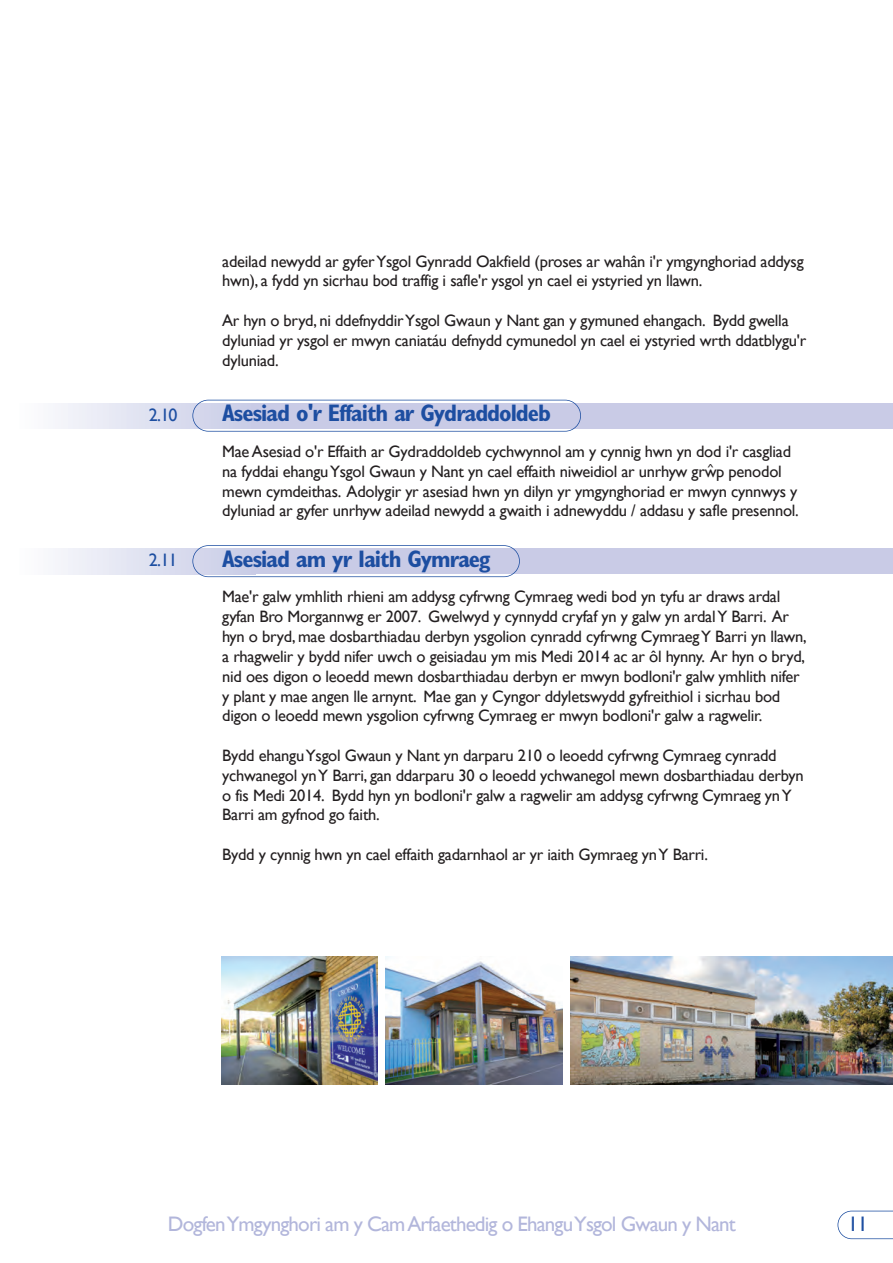
<style>
.page{position:relative;width:893px;height:1263px;background:#fff}
.page>*{position:absolute;margin:0;border:0;box-sizing:border-box;transform-origin:0 0}
.t1{font:700 condensed 24px "Gill Sans";letter-spacing:-.04em;color:#1d4ea1}
.t2{font:21px "Gill Sans";letter-spacing:-.04em;color:#b2b6db}
.t3{font:21px "Gill Sans";color:#1d4ea1}
.t4{font:18px "Gill Sans";color:#1d4ea1}
.t5{font:16.5px/19.8px "Gill Sans";letter-spacing:-.015em;color:#231f20}
.t6{font:8.7px "Gill Sans";color:#231f20;scale:1.52 1}
</style>
<div class="page">
<svg style="left:837px;top:1211px;width:56px;height:28px"></svg>
<img style="left:58px;top:403px;width:193px;height:26px">
<div style="left:251px;top:403px;width:642px;height:26px;background:#c9cbe6"></div>
<div style="left:192px;top:400px;width:389px;height:32px;border:2px solid #1d4ea1;border-radius:16px"></div>
<img style="left:58px;top:549px;width:193px;height:25px">
<div style="left:251px;top:549px;width:642px;height:25px;background:#c9cbe6"></div>
<div style="left:192px;top:545px;width:328px;height:32px;border:2px solid #1d4ea1;border-radius:16px"></div>
<img style="left:570px;top:957px;width:323px;height:127px">
<img style="left:386px;top:957px;width:177px;height:127px">
<img style="left:221px;top:957px;width:157px;height:127px">
<p class="t5" style="left:222px;top:251px;width:583px">adeilad newydd ar gyfer Ysgol Gynradd Oakfield (proses ar wahân i'r ymgynghoriad addysg hwn), a fydd yn sicrhau bod traffig i safle'r ysgol yn cael ei ystyried yn llawn.</p>
<p class="t5" style="left:222px;top:310px;width:585px">Ar hyn o bryd, ni ddefnyddir Ysgol Gwaun y Nant gan y gymuned ehangach. Bydd gwella dyluniad yr ysgol er mwyn caniatáu defnydd cymunedol yn cael ei ystyried wrth ddatblygu'r dyluniad.</p>
<p class="t4" style="left:149px;top:404px;width:30px">2.10</p>
<h1 class="t1" style="left:222px;top:404px;width:331px">Asesiad o'r Effaith ar Gydraddoldeb</h1>
<p class="t5" style="left:222px;top:441px;width:578px">Mae Asesiad o'r Effaith ar Gydraddoldeb cychwynnol am y cynnig hwn yn dod i'r casgliad na fyddai ehangu Ysgol Gwaun y Nant yn cael effaith niweidiol ar unrhyw grwp penodol mewn cymdeithas. Adolygir yr asesiad hwn yn dilyn yr ymgynghoriad er mwyn cynnwys y dyluniad ar gyfer unrhyw adeilad newydd a gwaith i adnewyddu / addasu y safle presennol.</p>
<p class="t6" style="left:708px;top:462px;width:6px">^</p>
<p class="t4" style="left:149px;top:550px;width:30px">2.11</p>
<h1 class="t1" style="left:222px;top:549px;width:270px">Asesiad am yr Iaith Gymraeg</h1>
<p class="t5" style="left:222px;top:587px;width:586px">Mae'r galw ymhlith rhieni am addysg cyfrwng Cymraeg wedi bod yn tyfu ar draws ardal gyfan Bro Morgannwg er 2007. Gwelwyd y cynnydd cryfaf yn y galw yn ardal Y Barri. Ar hyn o bryd, mae dosbarthiadau derbyn ysgolion cynradd cyfrwng Cymraeg Y Barri yn llawn, a rhagwelir y bydd nifer uwch o geisiadau ym mis Medi 2014 ac ar ôl hynny. Ar hyn o bryd, nid oes digon o leoedd mewn dosbarthiadau derbyn er mwyn bodloni'r galw ymhlith nifer y plant y mae angen lle arnynt. Mae gan y Cyngor ddyletswydd gyfreithiol i sicrhau bod digon o leoedd mewn ysgolion cyfrwng Cymraeg er mwyn bodloni'r galw a ragwelir.</p>
<p class="t5" style="left:222px;top:745px;width:583px">Bydd ehangu Ysgol Gwaun y Nant yn darparu 210 o leoedd cyfrwng Cymraeg cynradd ychwanegol yn Y Barri, gan ddarparu 30 o leoedd ychwanegol mewn dosbarthiadau derbyn o fis Medi 2014. Bydd hyn yn bodloni'r galw a ragwelir am addysg cyfrwng Cymraeg yn Y Barri am gyfnod go faith.</p>
<p class="t5" style="left:222px;top:844px;width:487px">Bydd y cynnig hwn yn cael effaith gadarnhaol ar yr iaith Gymraeg yn Y Barri.</p>
<p class="t2" style="left:168px;top:1211px;width:569px">Dogfen Ymgynghori am y Cam Arfaethedig o Ehangu Ysgol Gwaun y Nant</p>
<p class="t3" style="left:848px;top:1211px;width:22px">11</p>
</div>
